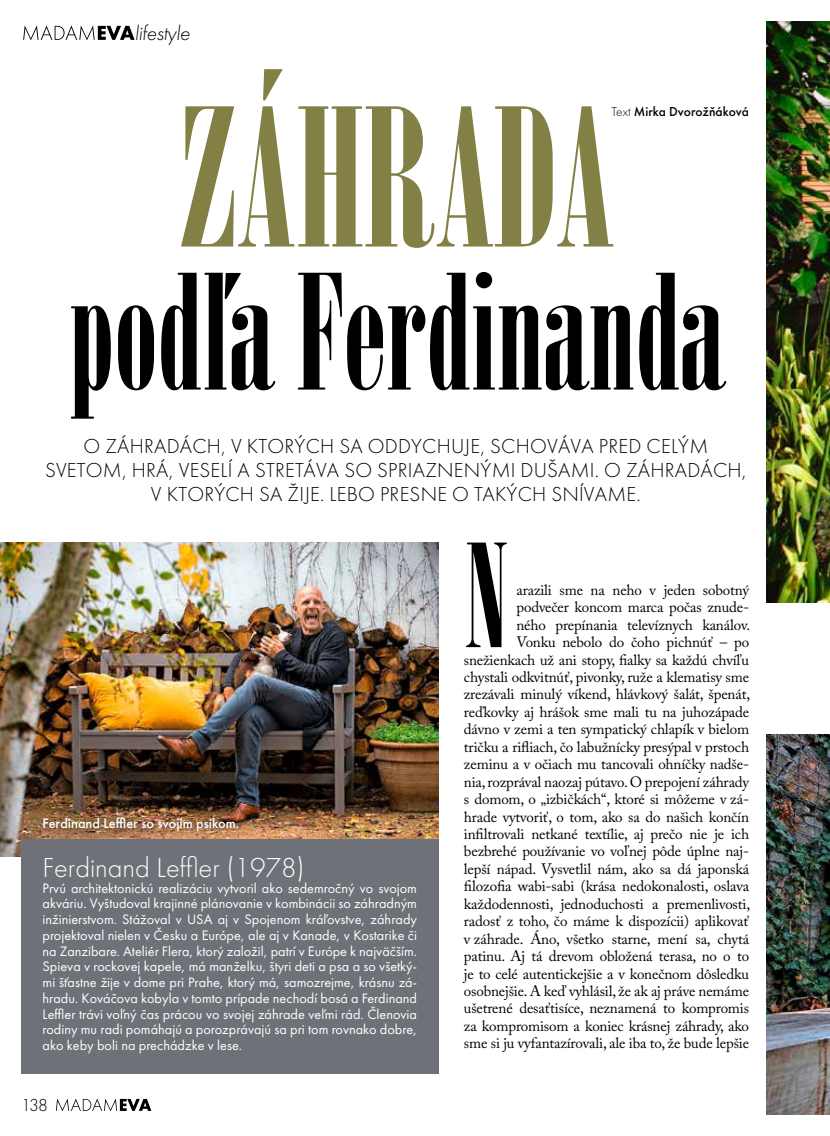
<style>
.page{position:relative;width:830px;height:1136px;background:#fff}
.page>*{position:absolute;margin:0;border:0;box-sizing:border-box;transform-origin:0 0}
.t1{font:190.65px "Onyx MT Std";color:#828044}
.t2{font:158.85px "Onyx MT Std";color:#000}
.t3{font:142.2px "Onyx MT Std";color:#000}
.t4{font:300 28.5px "Futura";color:#fff}
.t5{font:300 21px/24px "Futura";letter-spacing:.01em;color:#000;text-align:center}
.t6{font:italic 300 21px "Futura";letter-spacing:-.01em;color:#000}
.t7{font:300 18px "Futura";color:#000}
.t8{font:15px/17.4px "Adobe Caslon Pro";letter-spacing:-.01em;color:#000;text-align:right}
.t9{font:14.25px/15.8px "Futura";color:#fff;text-align:justify}
.t10{font:500 14.25px "Futura";color:#fff}
.t11{font:500 13.5px "Futura";color:#000}
.s1{font-weight:300}
</style>
<div class="page">
<img style="left:766px;top:21px;width:63px;height:582px">
<img style="left:766px;top:734px;width:63px;height:380px">
<img style="left:0;top:542px;width:438px;height:314px">
<div style="left:21px;top:838px;width:417px;height:234px;background:#6e7177"></div>
<div style="left:38px;top:810px;width:211px;height:31px;background:#000;opacity:.6"></div>
<svg style="left:56px;top:1098px;width:95px;height:13px"></svg>
<svg style="left:23px;top:25px;width:111px;height:15px"></svg>
<h3 class="t6" style="left:135px;top:21px;width:56px">lifestyle</h3>
<h1 class="t1" style="left:178px;top:69px;width:436px">ZÁHRADA</h1>
<h2 class="t2" style="left:68px;top:241px;width:657px">podľa Ferdinanda</h2>
<h3 class="t5" style="left:45px;top:434px;width:702px">O ZÁHRADÁCH, V KTORÝCH SA ODDYCHUJE, SCHOVÁVA PRED CELÝM<br>SVETOM, HRÁ, VESELÍ A STRETÁVA SO SPRIAZNENÝMI DUŠAMI. O ZÁHRADÁCH,<br>V KTORÝCH SA ŽIJE. LEBO PRESNE O TAKÝCH SNÍVAME.</h3>
<p class="t11" style="left:611px;top:104px;width:139px"><span class="s1">Text</span> Mirka Dvorožňáková</p>
<p class="t10" style="left:43px;top:814px;width:198px">Ferdinand Leffler so svojím psíkom.</p>
<h3 class="t4" style="left:43px;top:851px;width:264px">Ferdinand Leffler (1978)</h3>
<p class="t9" style="left:43px;top:879px;width:376px">Prvú architektonickú realizáciu vytvoril ako sedemročný vo svojom akváriu. Vyštudoval krajinné plánovanie v kombinácii so záhradným inžinierstvom. Stážoval v USA aj v Spojenom kráľovstve, záhrady projektoval nielen v Česku a Európe, ale aj v Kanade, v Kostarike či na Zanzibare. Ateliér Flera, ktorý založil, patrí v Európe k najväčším.<br>Spieva v rockovej kapele, má manželku, štyri deti a psa a so všetký&shy;mi šťastne žije v dome pri Prahe, ktorý má, samozrejme, krásnu zá&shy;hradu. Kováčova kobyla v tomto prípade nechodí bosá a Ferdinand Leffler trávi voľný čas prácou vo svojej záhrade veľmi rád. Členovia rodiny mu radi pomáhajú a porozprávajú sa pri tom rovnako dobre, ako keby boli na prechádzke v lese.</p>
<p class="t7" style="left:21px;top:1094px;width:28px">138</p>
<h3 class="t3" style="left:463px;top:514px;width:45px">N</h3>
<p class="t8" style="left:463px;top:581px;width:287px">arazili sme na neho v jeden sobotný podvečer koncom marca počas znude-<br>ného prepínania televíznych kanálov.<br>Vonku nebolo do čoho pichnúť – po snežienkach už ani stopy, fialky sa každú chvíľu chystali odkvitnúť, pivonky, ruže a klematisy sme zrezávali minulý víkend, hlávkový šalát, špenát, reďkovky aj hrášok sme mali tu na juhozápade dávno v zemi a ten sympatický chlapík v bielom tričku a rifliach, čo labužnícky presýpal v prstoch zeminu a v očiach mu tancovali ohníčky nadše&shy;nia, rozprával naozaj pútavo. O prepojení záhrady s domom, o „izbičkách“, ktoré si môžeme v zá&shy;hrade vytvoriť, o tom, ako sa do našich končín infiltrovali netkané textílie, aj prečo nie je ich bezbrehé používanie vo voľnej pôde úplne naj&shy;lepší nápad. Vysvetlil nám, ako sa dá japonská filozofia wabi-sabi (krása nedokonalosti, oslava každodennosti, jednoduchosti a premenlivosti, radosť z toho, čo máme k dispozícii) aplikovať v záhrade. Áno, všetko starne, mení sa, chytá patinu. Aj tá drevom obložená terasa, no o to je to celé autentickejšie a v konečnom dôsledku osobnejšie. A keď vyhlásil, že ak aj práve nemáme ušetrené desaťtisíce, neznamená to kompromis za kompromisom a koniec krásnej záhrady, ako sme si ju vyfantazírovali, ale iba to, že bude lepšie</p>
</div>
